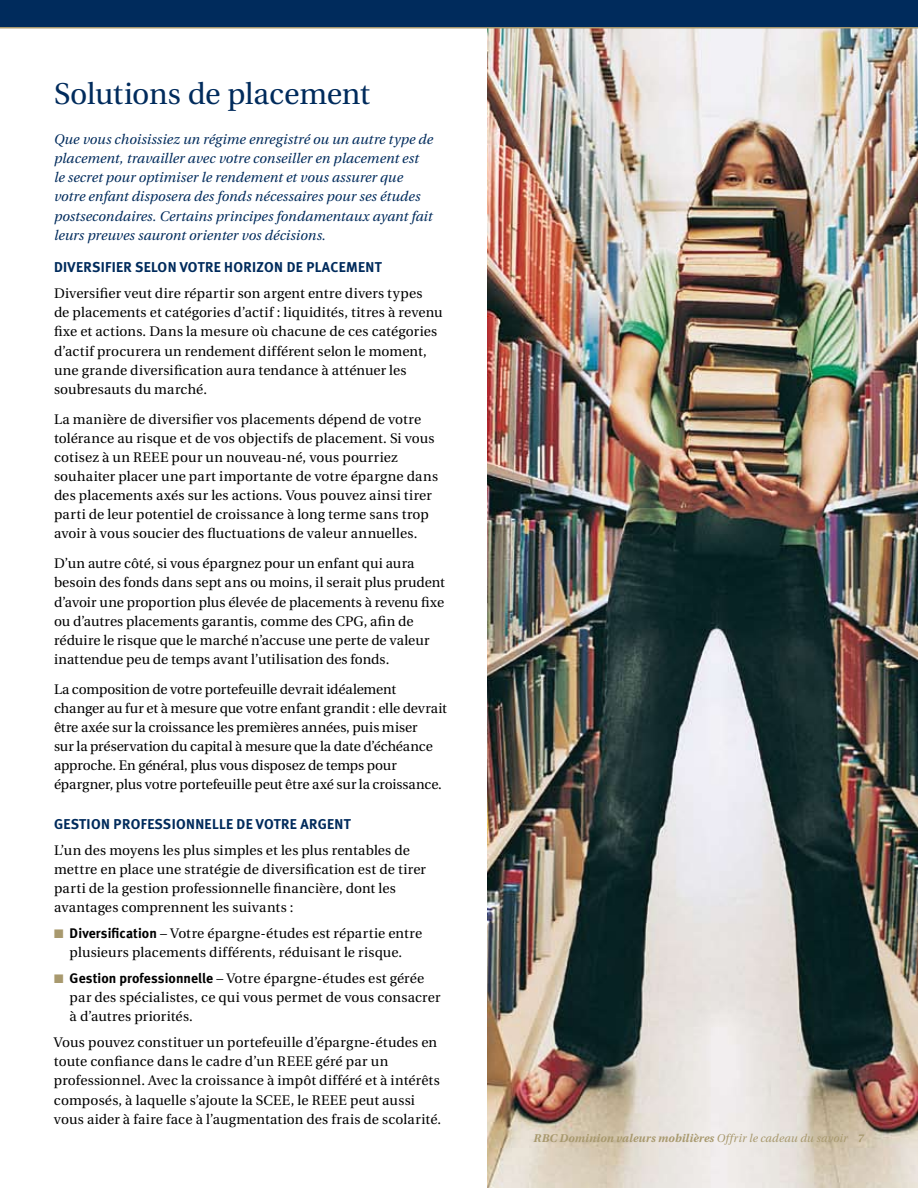
<style>
.page{position:relative;width:918px;height:1188px;background:#fff}
.page>*{position:absolute;margin:0;border:0;box-sizing:border-box;transform-origin:0 0}
.t1{font:30px "Utopia";letter-spacing:-.01em;color:#002b5c}
.t2{font:14.25px "Meta Bold LF";letter-spacing:.025em;color:#002b5c}
.t3{font:13.8px/19px "Utopia";letter-spacing:.01em;color:#000}
.t4{font:13.8px/19px "Utopia";letter-spacing:-.01em;color:#000}
.t5{font:italic 13.8px/19px "Utopia";letter-spacing:.005em;color:#002b5c}
.t6{font:italic 700 11.25px "Utopia";letter-spacing:.015em;color:#a8996e}
.s1{color:#a8996e}
.s2{font-family:"Meta Bold LF"}
.s3{font-weight:400}
</style>
<div class="page">
<img style="left:488px;top:28px;width:430px;height:1160px">
<div style="left:0;top:0;width:918px;height:27px;background:#002b5c"></div>
<hr style="left:0;top:27px;width:918px;height:1px;background:#a8996e">
<h1 class="t1" style="left:54px;top:77px;width:318px">Solutions de placement</h1>
<p class="t5" style="left:54px;top:130px;width:381px">Que vous choisissiez un régime enregistré ou un autre type de placement, travailler avec votre conseiller en placement est<br>le secret pour optimiser le rendement et vous assurer que votre enfant disposera des fonds nécessaires pour ses études postsecondaires. Certains principes fondamentaux ayant fait leurs preuves sauront orienter vos décisions.</p>
<p class="t2" style="left:54px;top:259px;width:329px">DIVERSIFIER SELON VOTRE HORIZON DE PLACEMENT</p>
<p class="t3" style="left:54px;top:284px;width:390px">Diversifier veut dire répartir son argent entre divers types<br>de placements et catégories d’actif : liquidités, titres à revenu fixe et actions. Dans la mesure où chacune de ces catégories d’actif procurera un rendement différent selon le moment, une grande diversification aura tendance à atténuer les soubresauts du marché.</p>
<p class="t3" style="left:54px;top:410px;width:386px">La manière de diversifier vos placements dépend de votre tolérance au risque et de vos objectifs de placement. Si vous cotisez à un REEE pour un nouveau-né, vous pourriez souhaiter placer une part importante de votre épargne dans des placements axés sur les actions. Vous pouvez ainsi tirer parti de leur potentiel de croissance à long terme sans trop avoir à vous soucier des fluctuations de valeur annuelles.</p>
<p class="t3" style="left:54px;top:554px;width:392px">D’un autre côté, si vous épargnez pour un enfant qui aura besoin des fonds dans sept ans ou moins, il serait plus prudent d’avoir une proportion plus élevée de placements à revenu fixe ou d’autres placements garantis, comme des CPG, afin de réduire le risque que le marché n’accuse une perte de valeur inattendue peu de temps avant l’utilisation des fonds.</p>
<p class="t4" style="left:54px;top:680px;width:394px">La composition de votre portefeuille devrait idéalement changer au fur et à mesure que votre enfant grandit : elle devrait être axée sur la croissance les premières années, puis miser<br>sur la préservation du capital à mesure que la date d’échéance approche. En général, plus vous disposez de temps pour épargner, plus votre portefeuille peut être axé sur la croissance.</p>
<p class="t2" style="left:54px;top:816px;width:298px">GESTION PROFESSIONNELLE DE VOTRE ARGENT</p>
<p class="t3" style="left:54px;top:841px;width:374px">L’un des moyens les plus simples et les plus rentables de mettre en place une stratégie de diversification est de tirer parti de la gestion professionnelle financière, dont les avantages comprennent les suivants :</p>
<p class="t3" style="left:54px;top:924px;width:370px;text-align:center"><span class="s1">■</span> <span class="s2">DIVERSIFICATION</span> – Votre épargne-études est répartie entre plusieurs placements différents, réduisant le risque.</p>
<p class="t3" style="left:70px;top:969px;width:372px;text-indent:-16px"><span class="s1">■</span> <span class="s2">GESTION PROFESSIONNELLE</span> – Votre épargne-études est gérée par des spécialistes, ce qui vous permet de vous consacrer à d’autres priorités.</p>
<p class="t3" style="left:54px;top:1033px;width:389px">Vous pouvez constituer un portefeuille d’épargne-études en toute confiance dans le cadre d’un REEE géré par un professionnel. Avec la croissance à impôt différé et à intérêts composés, à laquelle s’ajoute la SCEE, le REEE peut aussi vous aider à faire face à l’augmentation des frais de scolarité.</p>
<p class="t6" style="left:534px;top:1132px;width:332px">RBC Dominion valeurs mobilières <span class="s3">Offrir le cadeau du savoir</span> 7</p>
</div>
